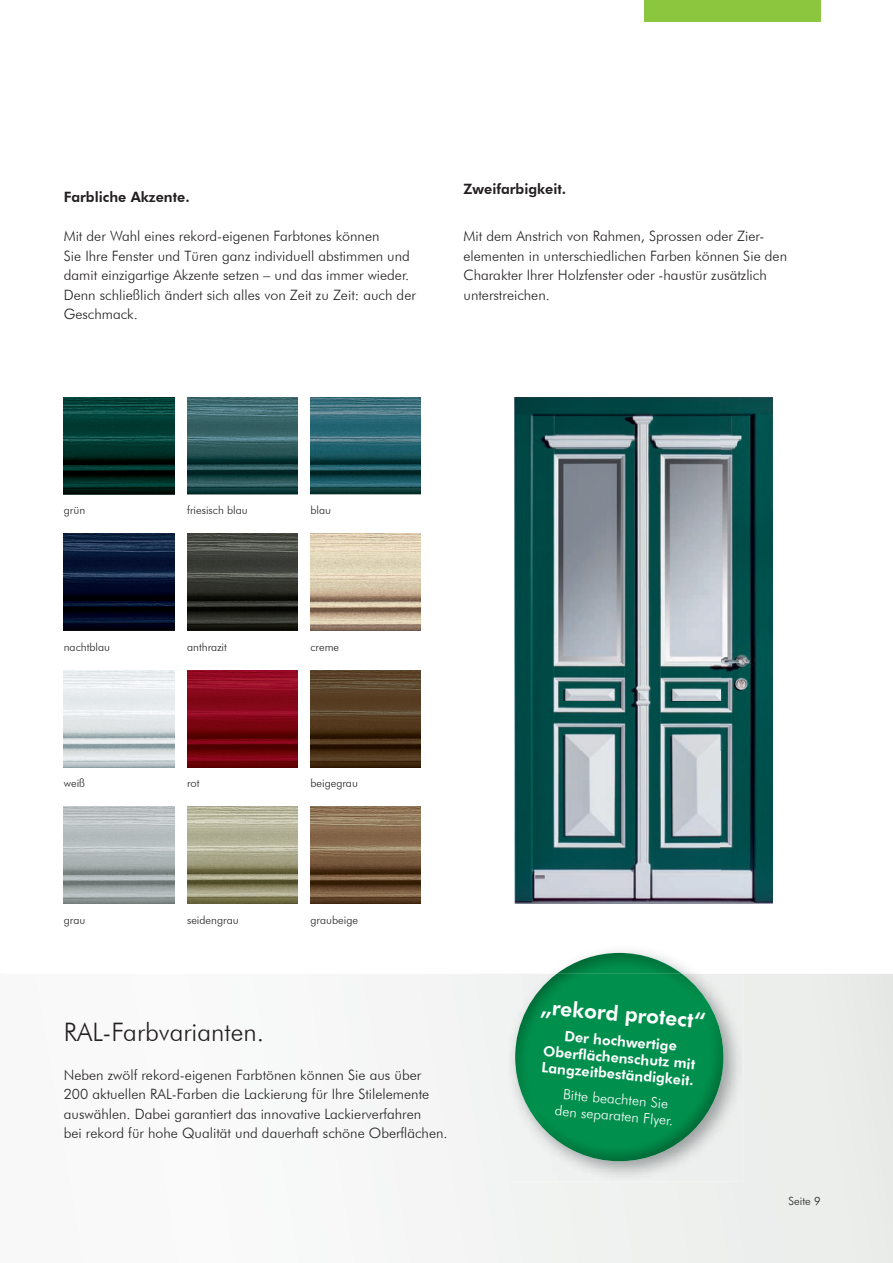
<style>
.page{position:relative;width:893px;height:1263px;background:#fff}
.page>*{position:absolute;margin:0;border:0;box-sizing:border-box;transform-origin:0 0}
.t1{font:300 25.5px "Futura BT";color:#231f20}
.t2{font:800 21px "Futura BT";color:#fff}
.t3{font:300 14.25px/19.5px "Futura BT";color:#231f20}
.t4{font:800 14.25px/16.5px "Futura BT";color:#fff;text-align:center}
.t5{font:300 14.25px/16.5px "Futura BT";color:#fff;text-align:center}
.t6{font:800 14.25px "Futura BT";color:#231f20}
.t7{font:300 11.25px "Futura BT";color:#231f20}
</style>
<div class="page">
<div style="left:363px;top:974px;width:530px;height:289px;background:#eef1ee"></div>
<img style="left:64px;top:397px;width:110px;height:97px">
<img style="left:64px;top:807px;width:110px;height:97px">
<img style="left:187px;top:397px;width:111px;height:97px">
<img style="left:310px;top:397px;width:111px;height:97px">
<img style="left:310px;top:534px;width:111px;height:97px">
<img style="left:64px;top:534px;width:110px;height:97px">
<img style="left:187px;top:670px;width:111px;height:97px">
<img style="left:187px;top:534px;width:111px;height:97px">
<img style="left:310px;top:670px;width:111px;height:97px">
<img style="left:187px;top:807px;width:111px;height:97px">
<img style="left:310px;top:807px;width:111px;height:97px">
<img style="left:514px;top:397px;width:258px;height:507px">
<img style="left:507px;top:950px;width:237px;height:231px">
<img style="left:557px;top:953px;width:125px;height:21px">
<img style="left:515px;top:974px;width:208px;height:187px">
<div style="left:644px;top:0;width:177px;height:21px;background:#8bc63e"></div>
<p class="t6" style="left:64px;top:188px;width:127px">Farbliche Akzente.</p>
<p class="t3" style="left:64px;top:226px;width:354px">Mit der Wahl eines rekord-eigenen Farbtones können<br>Sie Ihre Fenster und Türen ganz individuell abstimmen und damit einzigartige Akzente setzen – und das immer wieder.<br>Denn schließlich ändert sich alles von Zeit zu Zeit: auch der Geschmack.</p>
<p class="t6" style="left:463px;top:180px;width:104px">Zweifarbigkeit.</p>
<p class="t3" style="left:463px;top:226px;width:325px">Mit dem Anstrich von Rahmen, Sprossen oder Zier&shy;elementen in unterschiedlichen Farben können Sie den Charakter Ihrer Holzfenster oder -haustür zusätzlich unterstreichen.</p>
<p class="t7" style="left:64px;top:503px;width:23px">grün</p>
<p class="t7" style="left:187px;top:503px;width:62px">friesisch blau</p>
<p class="t7" style="left:310px;top:503px;width:22px">blau</p>
<p class="t7" style="left:64px;top:640px;width:48px">nachtblau</p>
<p class="t7" style="left:310px;top:640px;width:30px">creme</p>
<p class="t7" style="left:187px;top:640px;width:41px">anthrazit</p>
<p class="t7" style="left:64px;top:776px;width:23px">weiß</p>
<p class="t7" style="left:64px;top:913px;width:23px">grau</p>
<p class="t7" style="left:187px;top:776px;width:14px">rot</p>
<p class="t7" style="left:310px;top:776px;width:49px">beigegrau</p>
<p class="t7" style="left:187px;top:913px;width:53px">seidengrau</p>
<p class="t7" style="left:310px;top:913px;width:49px">graubeige</p>
<h1 class="t1" style="left:64px;top:1016px;width:202px">RAL-Farbvarianten.</h1>
<p class="t3" style="left:64px;top:1065px;width:385px">Neben zwölf rekord-eigenen Farbtönen können Sie aus über 200 aktuellen RAL-Farben die Lackierung für Ihre Stilelemente auswählen. Dabei garantiert das innovative Lackierverfahren<br>bei rekord für hohe Qualität und dauerhaft schöne Oberflächen.</p>
<h2 class="t2" style="left:542px;top:994px;width:166px;rotate:5deg">„rekord protect“</h2>
<p class="t4" style="left:545px;top:1026px;width:154px;rotate:5deg">Der hochwertige<br>Oberflächenschutz mit<br>Langzeitbeständigkeit.</p>
<p class="t5" style="left:557px;top:1085px;width:121px;rotate:5deg">Bitte beachten Sie den separaten Flyer.</p>
<p class="t7" style="left:789px;top:1194px;width:34px">Seite 9</p>
</div>
